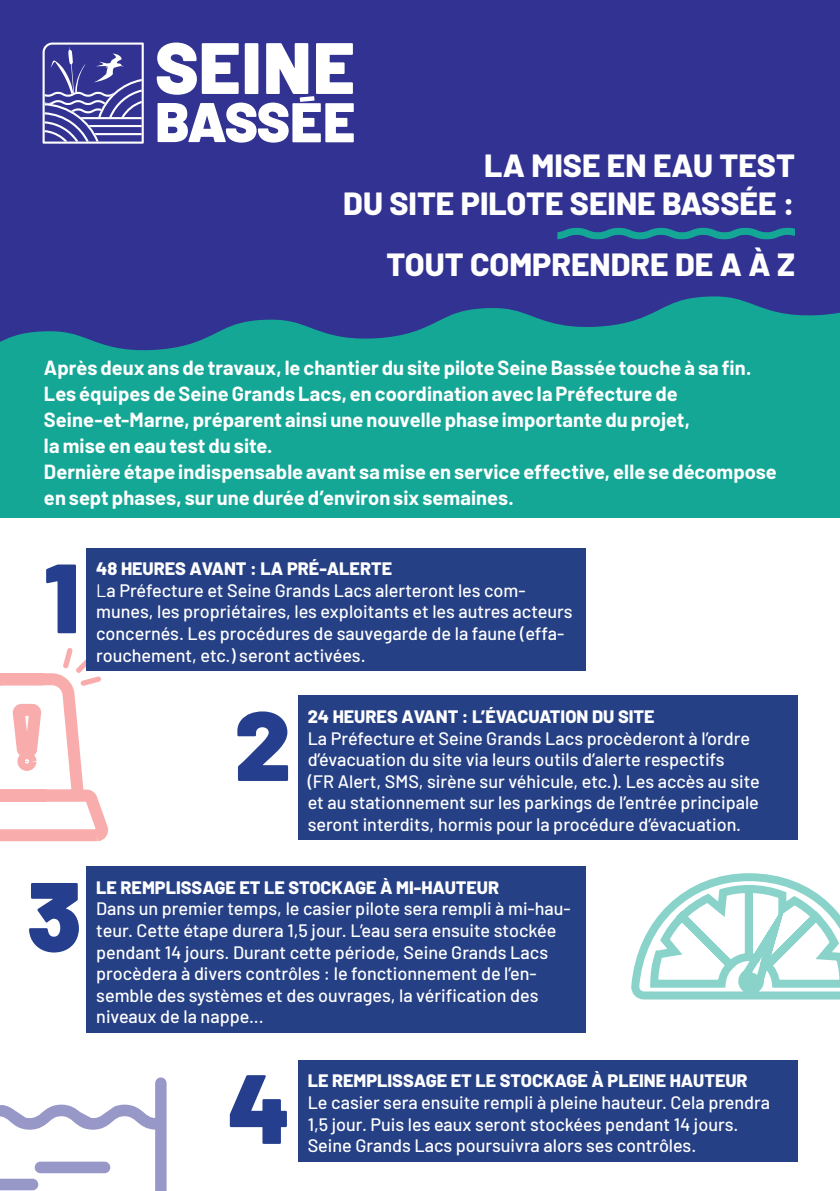
<style>
.page{position:relative;width:840px;height:1191px;background:#fff}
.page>*{position:absolute;margin:0;border:0;box-sizing:border-box;transform-origin:0 0}
.t1{font:900 98.2px "Barlow";color:#253f8e}
.t2{font:800 32px/38.4px "Barlow";color:#fff;text-align:right}
.t3{font:700 20px/26px "Barlow";letter-spacing:.005em;color:#fff}
.t4{font:500 18px/21.6px "Barlow";color:#fff}
.s1{font-weight:800}
.s2{font-weight:400}
</style>
<div class="page">
<svg style="left:631px;top:873px;width:208px;height:127px"></svg>
<svg style="left:0;top:647px;width:109px;height:195px"></svg>
<div style="left:22px;top:757px;width:9px;height:9px;border:2px solid #f15c5a;border-radius:50%"></div>
<div style="left:0;top:270px;width:839px;height:248px;background:#15a796"></div>
<div style="left:0;top:0;width:839px;height:234px;background:#313291"></div>
<svg style="left:157px;top:43px;width:196px;height:100px"></svg>
<svg style="left:43px;top:43px;width:101px;height:101px"></svg>
<svg style="left:0;top:234px;width:839px;height:117px;fill:#313291"></svg>
<svg style="left:557px;top:228px;width:237px;height:11px;background:#1e7e94"></svg>
<div style="left:87px;top:548px;width:498px;height:123px;background:#264085"></div>
<div style="left:298px;top:695px;width:499px;height:145px;background:#264085"></div>
<div style="left:87px;top:866px;width:498px;height:166px;background:#264085"></div>
<div style="left:298px;top:1060px;width:499px;height:101px;background:#264085"></div>
<svg style="left:0;top:1077px;width:166px;height:114px"></svg>
<p class="t2" style="left:343px;top:144px;width:453px">LA MISE EN EAU TEST<br>DU SITE PILOTE SEINE BASSÉE :</p>
<p class="t2" style="left:386px;top:243px;width:409px">TOUT COMPRENDRE DE A À Z</p>
<p class="t3" style="left:44px;top:353px;width:734px">Après deux ans de travaux, le chantier du site pilote Seine Bassée touche à sa fin.<br>Les équipes de Seine Grands Lacs, en coordination avec la Préfecture de Seine-et-Marne, préparent ainsi une nouvelle phase importante du projet,<br>la mise en eau test du site.<br>Dernière étape indispensable avant sa mise en service effective, elle se décompose en sept phases, sur une durée d’environ six semaines.</p>
<p class="t1" style="left:44px;top:524px;width:36px">1</p>
<p class="t1" style="left:27px;top:842px;width:56px">3</p>
<p class="t4" style="left:96px;top:556px;width:477px"><span class="s1">48 HEURES AVANT : LA PRÉ-ALERTE<br></span><span class="s2">L</span>a Préfecture et Seine Grands Lacs alerteront les com&shy;munes, les propriétaires, les exploitants et les autres acteurs concernés. Les procédures de sauvegarde de la faune (effa&shy;rouchement, etc.) seront activées.</p>
<p class="t1" style="left:234px;top:671px;width:58px">2</p>
<p class="t4" style="left:307px;top:704px;width:453px"><span class="s1">24 HEURES AVANT : L’ÉVACUATION DU SITE<br></span>La Préfecture et Seine Grands Lacs procèderont à l’ordre d’évacuation du site via leurs outils d’alerte respectifs<br>(FR Alert, SMS, sirène sur véhicule, etc.). Les accès au site et au stationnement sur les parkings de l’entrée principale seront interdits, hormis pour la procédure d’évacuation.</p>
<p class="t4" style="left:96px;top:875px;width:476px"><span class="s1">LE REMPLISSAGE ET LE STOCKAGE À MI-HAUTEUR<br></span>Dans un premier temps, le casier pilote sera rempli à mi-hau&shy;teur. Cette étape durera 1,5 jour. L’eau sera ensuite stockée pendant 14 jours. Durant cette période, Seine Grands Lacs procèdera à divers contrôles : le fonctionnement de l’en&shy;semble des systèmes et des ouvrages, la vérification des niveaux de la nappe...</p>
<p class="t1" style="left:227px;top:1034px;width:64px">4</p>
<p class="t4" style="left:307px;top:1068px;width:463px"><span class="s1">LE REMPLISSAGE ET LE STOCKAGE À PLEINE HAUTEUR<br></span>Le casier sera ensuite rempli à pleine hauteur. Cela prendra<br>1,5 jour. Puis les eaux seront stockées pendant 14 jours.</p>
<p class="t4" style="left:307px;top:1133px;width:390px">Seine Grands Lacs poursuivra alors ses contrôles.</p>
</div>
